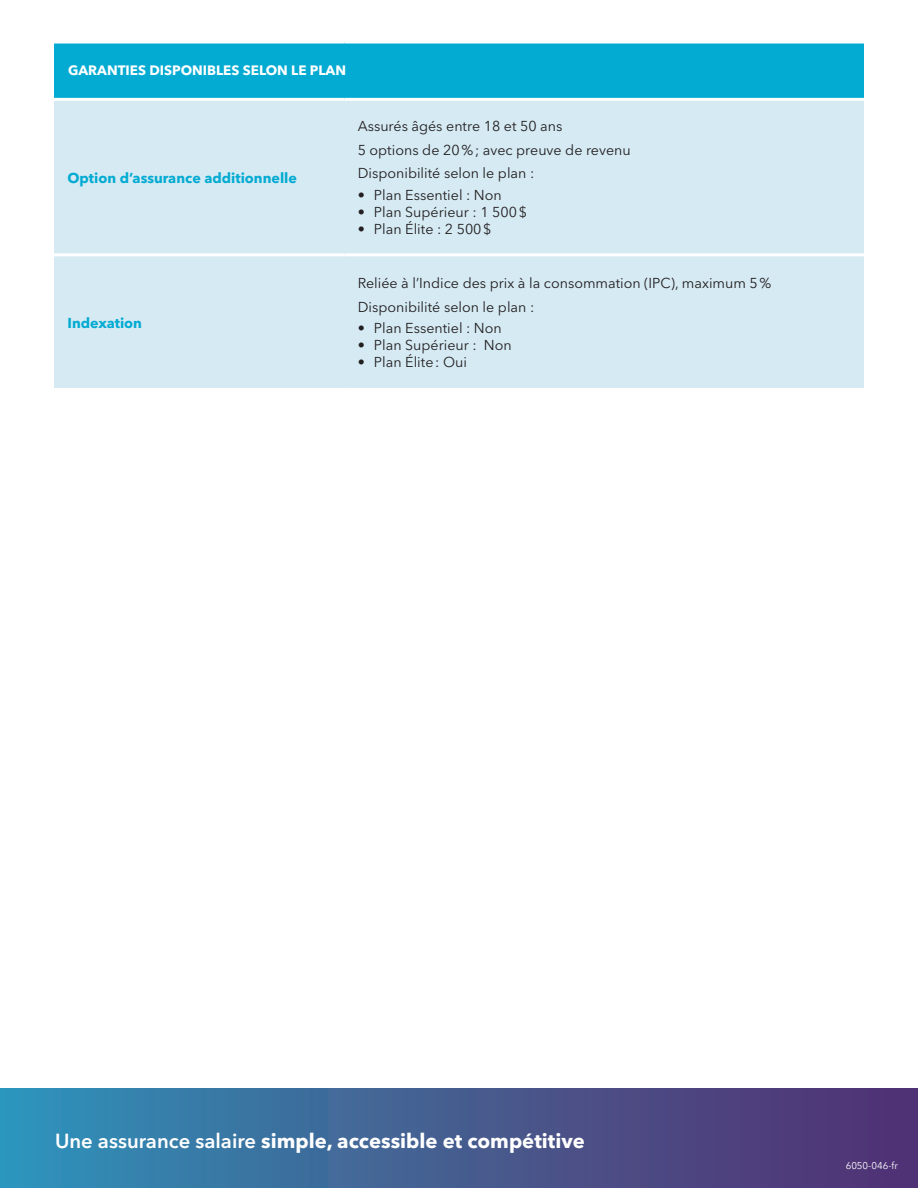
<style>
.page{position:relative;width:918px;height:1188px;background:#fff}
.page>*{position:absolute;margin:0;border:0;box-sizing:border-box;transform-origin:0 0}
.t1{font:700 20.25px "Avenir Next LT Pro";color:#fff}
.t2{font:14.25px/23.9px "Avenir Next LT Pro";color:#231f20}
.t3{font:700 14.25px "Avenir Next LT Pro";color:#03abd2}
.t4{font:700 13.5px "Avenir Next LT Pro";color:#fff}
.t5{font:9.75px "Avenir Next LT Pro";color:#fff}
.s1{font-weight:600}
</style>
<div class="page">
<div style="left:0;top:1089px;width:918px;height:99px;background:linear-gradient(to right,#3191b7,#552c6e)"></div>
<div style="left:54px;top:44px;width:810px;height:54px;background:#03abd2"></div>
<div style="left:54px;top:101px;width:810px;height:287px;background:#d5eaf3"></div>
<svg style="left:54px;top:43px;width:290px;height:1px"></svg>
<svg style="left:344px;top:42px;width:520px;height:2px"></svg>
<hr style="left:54px;top:253px;width:290px;height:3px;background:#fff">
<hr style="left:344px;top:253px;width:520px;height:3px;background:#fff">
<p class="t4" style="left:68px;top:62px;width:280px">GARANTIES DISPONIBLES SELON LE PLAN</p>
<p class="t3" style="left:68px;top:169px;width:231px">Option d’assurance additionnelle</p>
<p class="t3" style="left:68px;top:314px;width:76px">Indexation</p>
<p class="t2" style="left:358px;top:114px;width:275px">Assurés âgés entre 18 et 50 ans<br>5 options de 20%; avec preuve de revenu<br>Disponibilité selon le plan :</p>
<p class="t2" style="left:358px;top:183px;width:146px">• Plan Essentiel : Non</p>
<p class="t2" style="left:358px;top:200px;width:171px">• Plan Supérieur : 1 500$</p>
<p class="t2" style="left:358px;top:217px;width:135px">• Plan Élite : 2 500$</p>
<p class="t2" style="left:358px;top:271px;width:415px">Reliée à l’Indice des prix à la consommation (IPC), maximum 5%<br>Disponibilité selon le plan :</p>
<p class="t2" style="left:358px;top:316px;width:146px">• Plan Essentiel : Non</p>
<p class="t2" style="left:358px;top:333px;width:156px">• Plan Supérieur : Non</p>
<p class="t2" style="left:358px;top:350px;width:111px">• Plan Élite: Oui</p>
<h1 class="t1" style="left:55px;top:1128px;width:531px"><span class="s1">Une assurance salaire</span> simple, accessible et compétitive</h1>
<p class="t5" style="left:846px;top:1160px;width:54px">6050-046-fr</p>
</div>
